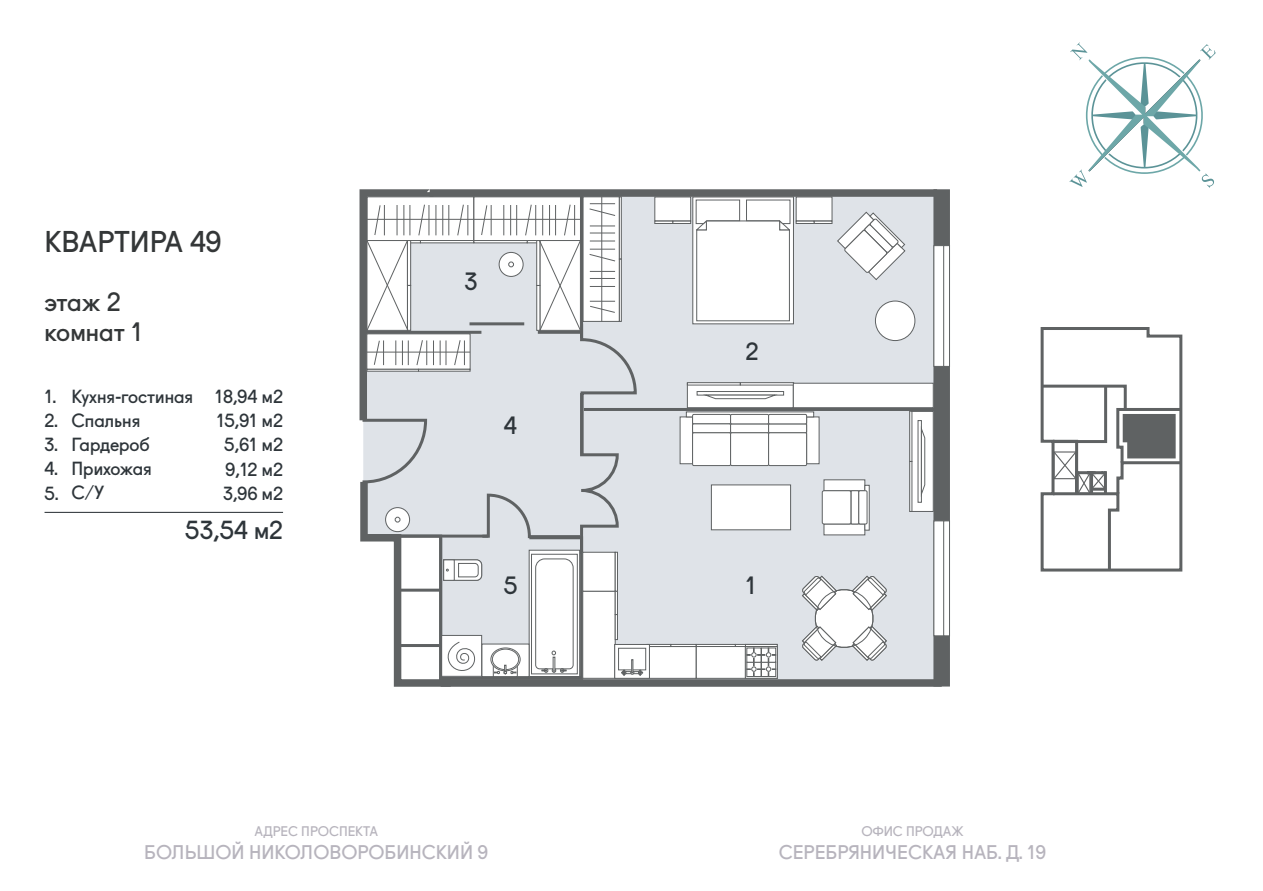
<style>
.page{position:relative;width:1263px;height:891px;background:#fff}
.page>*{position:absolute;margin:0;border:0;box-sizing:border-box;transform-origin:0 0}
.t1{font:28.8px "Fugue";color:#343738}
.t2{font:25.5px "Fugue";color:#343738}
.t3{font:25.05px "Fugue";color:#2e353a}
.t4{font:24px "Fugue";color:#2e353a}
.t5{font:18.9px "Fugue";color:#b7b4bd}
.t6{font:18.15px/24.2px "Fugue";color:#2e353a}
.t7{font:13.35px "Fugue";color:#b7b4bd}
</style>
<div class="page">
<svg style="left:1069px;top:42px;width:147px;height:146px"></svg>
<hr style="left:45px;top:511px;width:238px;height:1px;background:#2e353a">
<div style="left:643px;top:197px;width:290px;height:482px;background:#dfe3e8"></div>
<svg style="left:1040px;top:327px;width:143px;height:245px"></svg>
<div style="left:933px;top:189px;width:17px;height:497px;background:#5f6263"></div>
<hr style="left:584px;top:408px;width:351px;height:3px;background:#5f6263">
<div style="left:934px;top:245px;width:11px;height:121px;background:#fff"></div>
<div style="left:943px;top:245px;width:7px;height:121px;background:#fff;border:1px solid #5f6263"></div>
<div style="left:934px;top:520px;width:11px;height:115px;background:#fff"></div>
<div style="left:943px;top:520px;width:7px;height:115px;background:#fff;border:1px solid #5f6263"></div>
<svg style="left:802px;top:575px;width:85px;height:85px"></svg>
<div style="left:647px;top:646px;width:49px;height:32px;background:#fff;border:1px solid #5f6263"></div>
<div style="left:670px;top:644px;width:26px;height:2px;background:#fff;border:1px solid #5f6263"></div>
<div style="left:647px;top:644px;width:24px;height:2px;background:#fff;border:1px solid #5f6263"></div>
<div style="left:735px;top:644px;width:42px;height:2px;background:#fff;border:1px solid #5f6263"></div>
<div style="left:696px;top:644px;width:39px;height:2px;background:#fff;border:1px solid #5f6263"></div>
<div style="left:696px;top:646px;width:81px;height:32px;background:#fff;border:1px solid #5f6263"></div>
<svg style="left:643px;top:644px;width:7px;height:34px"></svg>
<div style="left:618px;top:647px;width:28px;height:22px;background:#fff;border:1px solid #5f6263"></div>
<svg style="left:745px;top:646px;width:32px;height:32px"></svg>
<svg style="left:747px;top:647px;width:29px;height:29px"></svg>
<div style="left:745px;top:644px;width:32px;height:2px;background:#fff;border:1px solid #5f6263"></div>
<svg style="left:693px;top:197px;width:101px;height:127px"></svg>
<svg style="left:655px;top:197px;width:36px;height:2px"></svg>
<div style="left:796px;top:197px;width:36px;height:24px;background:#fff"></div>
<svg style="left:655px;top:199px;width:135px;height:122px"></svg>
<svg style="left:796px;top:211px;width:109px;height:69px"></svg>
<svg style="left:912px;top:411px;width:21px;height:100px"></svg>
<div style="left:909px;top:461px;width:3px;height:50px;background:#fff;border:1px solid #5f6263"></div>
<div style="left:909px;top:410px;width:3px;height:51px;background:#fff;border:1px solid #5f6263"></div>
<svg style="left:918px;top:420px;width:4px;height:82px"></svg>
<svg style="left:921px;top:426px;width:4px;height:68px"></svg>
<div style="left:687px;top:383px;width:106px;height:24px;background:#fff"></div>
<div style="left:687px;top:382px;width:54px;height:3px;background:#fff;border:1px solid #5f6263"></div>
<div style="left:740px;top:382px;width:54px;height:3px;background:#fff;border:1px solid #5f6263"></div>
<svg style="left:697px;top:391px;width:87px;height:4px"></svg>
<svg style="left:705px;top:394px;width:72px;height:5px"></svg>
<div style="left:711px;top:484px;width:80px;height:45px;background:#fff;border:1px solid #5f6263"></div>
<div style="left:680px;top:416px;width:13px;height:47px;background:#fff"></div>
<div style="left:806px;top:416px;width:13px;height:47px;background:#fff"></div>
<svg style="left:686px;top:411px;width:128px;height:6px"></svg>
<div style="left:693px;top:414px;width:38px;height:9px;background:#fff"></div>
<div style="left:692px;top:414px;width:39px;height:10px;border:1px solid #5f6263"></div>
<div style="left:693px;top:423px;width:38px;height:9px;background:#fff"></div>
<div style="left:692px;top:423px;width:39px;height:10px;border:1px solid #5f6263"></div>
<div style="left:731px;top:423px;width:38px;height:9px;background:#fff"></div>
<div style="left:730px;top:423px;width:39px;height:10px;border:1px solid #5f6263"></div>
<div style="left:769px;top:423px;width:38px;height:9px;background:#fff"></div>
<div style="left:768px;top:423px;width:39px;height:10px;border:1px solid #5f6263"></div>
<div style="left:693px;top:432px;width:38px;height:33px;background:#fff"></div>
<div style="left:692px;top:432px;width:39px;height:33px;border:1px solid #5f6263"></div>
<div style="left:731px;top:432px;width:38px;height:33px;background:#fff"></div>
<div style="left:730px;top:432px;width:39px;height:33px;border:1px solid #5f6263"></div>
<div style="left:769px;top:432px;width:38px;height:33px;background:#fff"></div>
<div style="left:768px;top:432px;width:39px;height:33px;border:1px solid #5f6263"></div>
<div style="left:731px;top:414px;width:38px;height:9px;background:#fff"></div>
<div style="left:730px;top:414px;width:39px;height:10px;border:1px solid #5f6263"></div>
<div style="left:769px;top:414px;width:38px;height:9px;background:#fff"></div>
<div style="left:768px;top:414px;width:39px;height:10px;border:1px solid #5f6263"></div>
<div style="left:824px;top:479px;width:41px;height:11px;background:#fff;border:1px solid #5f6263"></div>
<div style="left:824px;top:523px;width:41px;height:12px;background:#fff;border:1px solid #5f6263"></div>
<svg style="left:865px;top:485px;width:4px;height:45px"></svg>
<div style="left:851px;top:490px;width:8px;height:33px;background:#fff"></div>
<div style="left:851px;top:490px;width:8px;height:34px;border:1px solid #5f6263"></div>
<div style="left:822px;top:490px;width:29px;height:33px;background:#fff;border-radius:2px"></div>
<div style="left:822px;top:490px;width:29px;height:34px;border:1px solid #5f6263;border-radius:2px"></div>
<div style="left:859px;top:490px;width:8px;height:33px;background:#fff"></div>
<div style="left:858px;top:490px;width:9px;height:34px;border:1px solid #5f6263"></div>
<div style="left:793px;top:383px;width:140px;height:24px;background:#fff;border:1px solid #5f6263"></div>
<div style="left:875px;top:301px;width:40px;height:39px;background:#fff;border-radius:50%"></div>
<div style="left:875px;top:301px;width:40px;height:39px;border:1px solid #5f6263;border-radius:50%"></div>
<div style="left:430px;top:189px;width:507px;height:8px;background:#5f6263"></div>
<div style="left:441px;top:679px;width:501px;height:7px;background:#5f6263"></div>
<svg style="left:359px;top:189px;width:284px;height:498px"></svg>
<hr style="left:398px;top:588px;width:43px;height:3px;background:#5f6263">
<hr style="left:400px;top:643px;width:40px;height:3px;background:#5f6263">
<h1 class="t1" style="left:45px;top:219px;width:179px">КВАРТИРА 49</h1>
<h2 class="t2" style="left:45px;top:282px;width:78px">этаж 2</h2>
<h2 class="t2" style="left:45px;top:311px;width:100px">комнат 1</h2>
<p class="t6" style="left:71px;top:382px;width:123px">Кухня-гостиная<br>Спальня<br>Гардероб<br>Прихожая<br>С/У</p>
<p class="t6" style="left:45px;top:382px;width:15px">1.<br>2.<br>3.<br>4.<br>5.</p>
<p class="t6" style="left:215px;top:382px;width:70px;text-align:center">18,94 м2<br>15,91 м2<br>5,61 м2<br>9,12 м2<br>3,96 м2</p>
<h3 class="t3" style="left:185px;top:510px;width:99px">53,54 м2</h3>
<h3 class="t4" style="left:464px;top:262px;width:15px">3</h3>
<h3 class="t4" style="left:504px;top:406px;width:15px">4</h3>
<h3 class="t4" style="left:504px;top:566px;width:15px">5</h3>
<p class="t7" style="left:254px;top:819px;width:125px">АДРЕС ПРОСПЕКТА</p>
<p class="t5" style="left:144px;top:837px;width:345px">БОЛЬШОЙ НИКОЛОВОРОБИНСКИЙ 9</p>
<h3 class="t4" style="left:745px;top:332px;width:15px">2</h3>
<h3 class="t4" style="left:745px;top:566px;width:13px">1</h3>
<p class="t7" style="left:861px;top:819px;width:104px">ОФИС ПРОДАЖ</p>
<p class="t5" style="left:779px;top:837px;width:269px">СЕРЕБРЯНИЧЕСКАЯ НАБ. Д. 19</p>
</div>
